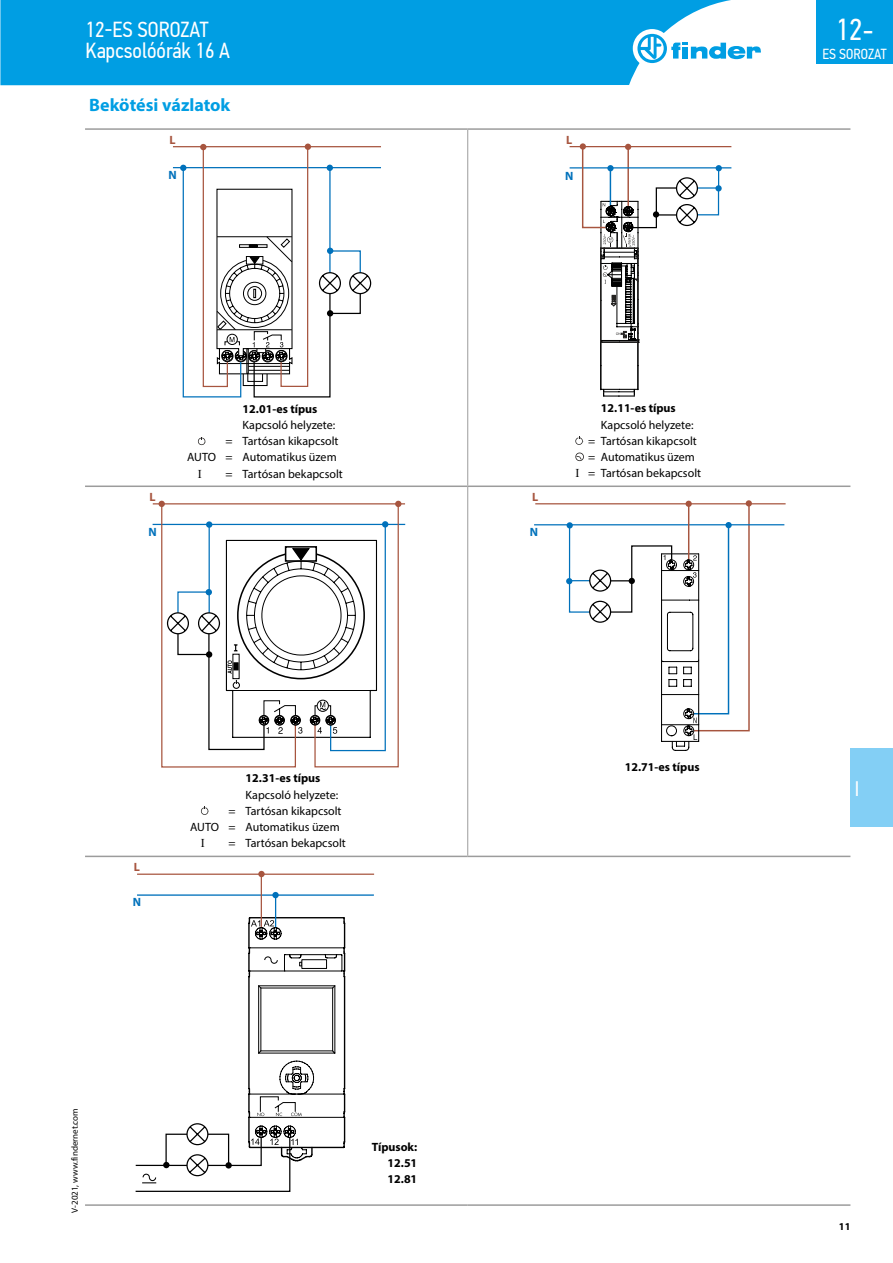
<style>
.page{position:relative;width:893px;height:1263px;background:#fff}
.page>*{position:absolute;margin:0;border:0;box-sizing:border-box;transform-origin:0 0}
.t1{font:30.3px "PF Din Text Cond Pro";color:#fff}
.t2{font:21.75px/21px "PF Din Text Cond Pro";color:#fff}
.t3{font:21px "PF Din Text Cond Pro";color:#fff}
.t4{font:700 18px "Myriad Pro";color:#009ee3}
.t5{font:14.55px "PF Din Text Cond Pro";color:#fff}
.t6{font:12px/16.2px "Myriad Pro";color:#000;text-align:right}
.t7{font:700 12px/16.2px "Myriad Pro";color:#000;text-align:justify}
.t8{font:700 12px "Myriad Pro";color:#a7553f}
.t9{font:700 12px "Myriad Pro";color:#0071bb}
.t10{font:12px "Times New Roman";color:#000}
.t11{font:700 10.5px "Myriad Pro";color:#000}
.t12{font:9px "Myriad Pro";color:#000}
.s1{font-family:"Times New Roman"}
</style>
<div class="page">
<hr style="left:85px;top:128px;width:383px;height:2px;background:#9c9c9c">
<hr style="left:468px;top:128px;width:382px;height:2px;background:#9c9c9c">
<hr style="left:85px;top:1204px;width:383px;height:2px;background:#9c9c9c">
<hr style="left:468px;top:1204px;width:382px;height:2px;background:#9c9c9c">
<hr style="left:467px;top:130px;width:1px;height:355px;background:#9c9c9c">
<hr style="left:467px;top:487px;width:1px;height:369px;background:#9c9c9c">
<hr style="left:85px;top:485px;width:383px;height:2px;background:#9c9c9c">
<hr style="left:468px;top:485px;width:382px;height:2px;background:#9c9c9c">
<hr style="left:85px;top:856px;width:383px;height:1px;background:#9c9c9c">
<hr style="left:468px;top:856px;width:382px;height:1px;background:#9c9c9c">
<hr style="left:173px;top:146px;width:208px;height:1px;background:#a7553f">
<hr style="left:173px;top:167px;width:208px;height:1px;background:#0071bb">
<svg style="left:180px;top:144px;width:192px;height:253px"></svg>
<svg style="left:198px;top:437px;width:7px;height:8px"></svg>
<hr style="left:570px;top:167px;width:161px;height:1px;background:#0071bb">
<hr style="left:570px;top:146px;width:161px;height:1px;background:#a7553f">
<svg style="left:581px;top:144px;width:141px;height:253px"></svg>
<svg style="left:575px;top:436px;width:8px;height:9px"></svg>
<svg style="left:575px;top:453px;width:9px;height:8px"></svg>
<hr style="left:153px;top:524px;width:252px;height:1px;background:#0071bb">
<hr style="left:153px;top:503px;width:252px;height:1px;background:#a7553f">
<svg style="left:159px;top:501px;width:242px;height:267px"></svg>
<svg style="left:201px;top:806px;width:7px;height:9px"></svg>
<hr style="left:534px;top:524px;width:250px;height:1px;background:#0071bb">
<hr style="left:535px;top:503px;width:251px;height:1px;background:#a7553f">
<svg style="left:566px;top:500px;width:186px;height:251px"></svg>
<div style="left:683px;top:576px;width:11px;height:11px;border:1px solid #000;border-radius:50%"></div>
<hr style="left:275px;top:895px;width:1px;height:33px;background:#0071bb">
<div style="left:258px;top:871px;width:7px;height:6px;background:#a7553f;border-radius:50%"></div>
<hr style="left:137px;top:873px;width:237px;height:2px;background:#a7553f">
<hr style="left:137px;top:894px;width:237px;height:2px;background:#0071bb">
<div style="left:272px;top:892px;width:7px;height:6px;background:#0071bb;border-radius:50%"></div>
<hr style="left:261px;top:875px;width:1px;height:53px;background:#a7553f">
<svg style="left:136px;top:917px;width:209px;height:275px"></svg>
<div style="left:850px;top:748px;width:43px;height:79px;background:#83cff5"></div>
<div style="left:0;top:0;width:731px;height:85px;background:#009ee3"></div>
<div style="left:633px;top:29px;width:38px;height:39px;background:#fff;border-radius:50%"></div>
<svg style="left:637px;top:34px;width:124px;height:29px"></svg>
<div style="left:816px;top:0;width:77px;height:64px;background:#009ee3"></div>
<h2 class="t2" style="left:85px;top:19px;width:146px">12-ES SOROZAT<br>Kapcsolóórák 16 A</h2>
<h3 class="t4" style="left:89px;top:93px;width:143px">Bekötési vázlatok</h3>
<p class="t8" style="left:170px;top:132px;width:8px">L</p>
<p class="t9" style="left:168px;top:167px;width:10px">N</p>
<p class="t8" style="left:150px;top:489px;width:8px">L</p>
<p class="t9" style="left:148px;top:524px;width:10px">N</p>
<p class="t7" style="left:243px;top:400px;width:76px">12.01-es típus</p>
<p class="t6" style="left:187px;top:417px;width:153px">Kapcsoló helyzete:<br>= Tartósan kikapcsolt<br>AUTO = Automatikus üzem</p>
<p class="t10" style="left:198px;top:465px;width:5px">I</p>
<p class="t6" style="left:226px;top:465px;width:119px">= Tartósan bekapcsolt</p>
<p class="t8" style="left:134px;top:859px;width:8px">L</p>
<p class="t9" style="left:133px;top:894px;width:10px">N</p>
<p class="t7" style="left:246px;top:770px;width:76px">12.31-es típus</p>
<p class="t6" style="left:190px;top:786px;width:153px">Kapcsoló helyzete:<br>= Tartósan kikapcsolt<br>AUTO = Automatikus üzem</p>
<p class="t10" style="left:201px;top:835px;width:5px">I</p>
<p class="t6" style="left:229px;top:835px;width:119px">= Tartósan bekapcsolt</p>
<p class="t12" style="left:69px;top:1213px;width:106px;rotate:-90deg">V-2021, www.findernet.com</p>
<p class="t7" style="left:388px;top:1138px;width:31px;text-indent:-16px">Típusok:<br>12.51<br>12.81</p>
<p class="t8" style="left:566px;top:132px;width:8px">L</p>
<p class="t9" style="left:565px;top:168px;width:10px">N</p>
<p class="t8" style="left:532px;top:489px;width:8px">L</p>
<p class="t9" style="left:530px;top:524px;width:10px">N</p>
<p class="t7" style="left:601px;top:400px;width:76px">12.11-es típus</p>
<p class="t6" style="left:601px;top:416px;width:94px">Kapcsoló helyzete:</p>
<p class="t6" style="left:588px;top:433px;width:110px">= Tartósan kikapcsolt</p>
<p class="t6" style="left:588px;top:449px;width:108px">= Automatikus üzem</p>
<p class="t6" style="left:575px;top:465px;width:127px"><span class="s1">I</span> = Tartósan bekapcsolt</p>
<p class="t7" style="left:625px;top:759px;width:76px">12.71-es típus</p>
<h1 class="t1" style="left:836px;top:11px;width:39px">12-</h1>
<p class="t5" style="left:823px;top:46px;width:66px">ES SOROZAT</p>
<h3 class="t3" style="left:855px;top:776px;width:6px">I</h3>
<p class="t11" style="left:839px;top:1219px;width:13px">11</p>
</div>
